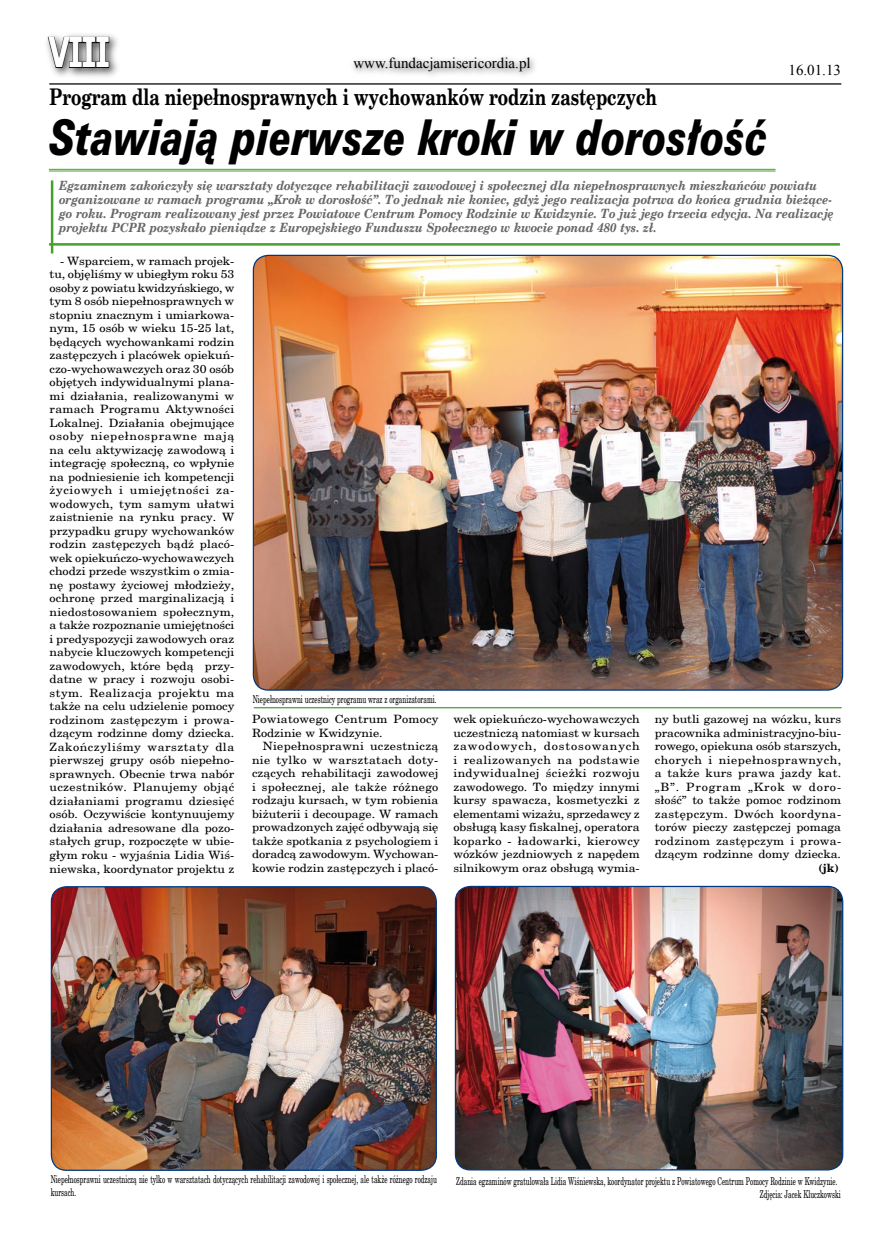
<style>
.page{position:relative;width:886px;height:1241px;background:#fff}
.page>*{position:absolute;margin:0;border:0;box-sizing:border-box;transform-origin:0 0}
.t1{font:italic 45px "Zurich Blk PL";color:#000;scale:.75 1}
.t2{font:700 41.25px "Verdana";color:#fff;scale:.7 1}
.t3{font:700 22.5px "New Brunswick";color:#000;scale:.75 1}
.t4{font:15px "Times New Roman";color:#000}
.t5{font:italic 700 12.5px/14.1px "New Brunswick";color:#666;scale:.9 1}
.t6{font:11.25px/13.5px "New Brunswick";color:#000;text-align:justify;scale:1.1 1}
.t7{font:11.25px/13.5px "New Brunswick";letter-spacing:.02em;color:#000;scale:1.1 1}
.t8{font:700 11.25px "New Brunswick";color:#000}
.t9{font:10.62px/12.9px "New Brunswick";color:#000;scale:.6 1}
.s1{font-size:30px}
</style>
<div class="page">
<div style="left:43px;top:31px;width:79px;height:50px;background:#000;opacity:.75"></div>
<div style="left:349px;top:52px;width:190px;height:28px;background:#000;opacity:.75"></div>
<hr style="left:49px;top:83px;width:792px;height:2px;background:#000">
<hr style="left:254px;top:707px;width:588px;height:1px;background:#45a12b">
<hr style="left:49px;top:243px;width:791px;height:2px;background:#45a12b">
<hr style="left:51px;top:180px;width:2px;height:73px;background:#45a12b">
<hr style="left:49px;top:169px;width:726px;height:1px;background:#45a12b">
<hr style="left:49px;top:170px;width:726px;height:1px;background:#45a12b">
<img style="left:253px;top:255px;width:589px;height:435px;border-radius:15px">
<img style="left:455px;top:886px;width:388px;height:283px;border-radius:15px">
<div style="left:455px;top:885px;width:388px;height:285px;border:1px solid #003882;border-radius:15px"></div>
<img style="left:51px;top:886px;width:385px;height:283px;border-radius:15px">
<div style="left:51px;top:886px;width:386px;height:284px;border:1px solid #003882;border-radius:15px"></div>
<svg style="left:48px;top:37px;width:491px;height:33px"></svg>
<h2 class="t2" style="left:48px;top:26px;width:59px">V<span class="s1">str.</span> III</h2>
<h3 class="t4" style="left:353px;top:53px;width:179px">www.fundacjamisericordia.pl</h3>
<h3 class="t4" style="left:788px;top:59px;width:54px">16.01.13</h3>
<h3 class="t3" style="left:50px;top:83px;width:811px">Program dla niepełnosprawnych i wychowanków rodzin zastępczych</h3>
<h1 class="t1" style="left:50px;top:107px;width:959px">Stawiają pierwsze kroki w dorosłość</h1>
<p class="t5" style="left:59px;top:178px;width:862px">Egzaminem zakończyły się warsztaty dotyczące rehabilitacji zawodowej i społecznej dla niepełnosprawnych mieszkańców powiatu organizowane w ramach programu „Krok w dorosłość”. To jednak nie koniec, gdyż jego realizacja potrwa do końca grudnia bieżące&shy;go roku. Program realizowany jest przez Powiatowe Centrum Pomocy Rodzinie w Kwidzynie. To już jego trzecia edycja. Na realizację projektu PCPR pozyskało pieniądze z Europejskiego Funduszu Społecznego w kwocie ponad 480 tys. zł.</p>
<p class="t6" style="left:50px;top:253px;width:169px;text-indent:11px">- Wsparciem, w ramach projek&shy;tu, objęliśmy w ubiegłym roku 53 osoby z powiatu kwidzyńskiego, w tym 8 osób niepełnosprawnych w stopniu znacznym i umiarkowa&shy;nym, 15 osób w wieku 15-25 lat, będących wychowankami rodzin zastępczych i placówek opiekuń&shy;czo-wychowawczych oraz 30 osób objętych indywidualnymi plana&shy;mi działania, realizowanymi w ramach Programu Aktywności Lokalnej. Działania obejmujące osoby niepełnosprawne mają na celu aktywizację zawodową i integrację społeczną, co wpłynie na podniesienie ich kompetencji życiowych i umiejętności za&shy;wodowych, tym samym ułatwi zaistnienie na rynku pracy. W przypadku grupy wychowanków rodzin zastępczych bądź placó&shy;wek opiekuńczo-wychowawczych chodzi przede wszystkim o zmia&shy;nę postawy życiowej młodzieży, ochronę przed marginalizacją i niedostosowaniem społecznym, a także rozpoznanie umiejętności i predyspozycji zawodowych oraz nabycie kluczowych kompetencji zawodowych, które będą przy&shy;datne w pracy i rozwoju osobi&shy;stym. Realizacja projektu ma także na celu udzielenie pomocy rodzinom zastępczym i prowa&shy;dzącym rodzinne domy dziecka.<br>Zakończyliśmy warsztaty dla pierwszej grupy osób niepełno&shy;sprawnych. Obecnie trwa nabór uczestników. Planujemy objąć działaniami programu dziesięć osób. Oczywiście kontynuujemy działania adresowane dla pozo&shy;stałych grup, rozpoczęte w ubie&shy;głym roku - wyjaśnia Lidia Wiś&shy;niewska, koordynator projektu z</p>
<p class="t9" style="left:253px;top:692px;width:308px">Niepełnosprawni uczestnicy programu wraz z organizatorami.</p>
<p class="t7" style="left:252px;top:712px;width:171px">Powiatowego Centrum Pomocy<br>Rodzinie w Kwidzynie.</p>
<p class="t6" style="left:252px;top:739px;width:171px;text-indent:11px">Niepełnosprawni uczestniczą nie tylko w warsztatach doty&shy;czących rehabilitacji zawodowej i społecznej, ale także różnego rodzaju kursach, w tym robienia biżuterii i decoupage. W ramach prowadzonych zajęć odbywają się także spotkania z psychologiem i doradcą zawodowym. Wychowan&shy;kowie rodzin zastępczych i placó-</p>
<p class="t6" style="left:453px;top:712px;width:171px">wek opiekuńczo-wychowawczych uczestniczą natomiast w kursach zawodowych, dostosowanych i realizowanych na podstawie indywidualnej ścieżki rozwoju zawodowego. To między innymi kursy spawacza, kosmetyczki z elementami wizażu, sprzedawcy z obsługą kasy fiskalnej, operatora koparko - ładowarki, kierowcy wózków jezdniowych z napędem silnikowym oraz obsługą wymia-</p>
<p class="t6" style="left:655px;top:712px;width:171px">ny butli gazowej na wózku, kurs pracownika administracyjno-biu&shy;rowego, opiekuna osób starszych, chorych i niepełnosprawnych, a także kurs prawa jazdy kat. „B”. Program „Krok w doro&shy;słość” to także pomoc rodzinom zastępczym. Dwóch koordyna&shy;torów pieczy zastępczej pomaga rodzinom zastępczym i prowa&shy;dzącym rodzinne domy dziecka.</p>
<p class="t8" style="left:818px;top:860px;width:22px">(jk)</p>
<p class="t9" style="left:51px;top:1172px;width:645px">Niepełnosprawni uczestniczą nie tylko w warsztatach dotyczących rehabilitacji zawodowej i społecznej, ale także różnego rodzaju kursach.</p>
<p class="t9" style="left:760px;top:1173px;width:136px;text-indent:-304px">Zdania egzaminów gratulowała Lidia Wiśniewska, koordynator projektu z Powiatowego Centrum Pomocy Rodzinie w Kwidzynie.<br>Zdjęcia: Jacek Kluczkowski</p>
</div>
